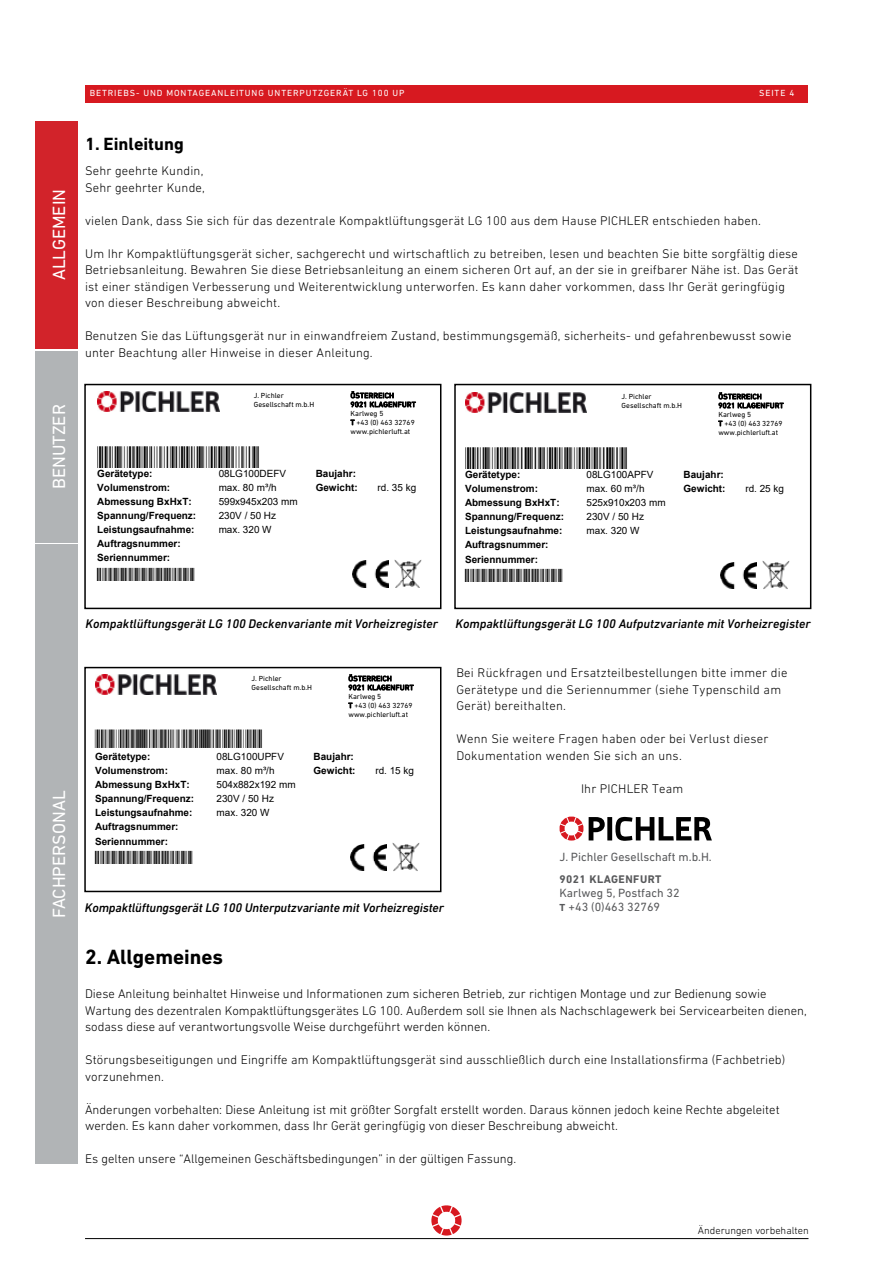
<style>
.page{position:relative;width:893px;height:1263px;background:#fff}
.page>*{position:absolute;margin:0;border:0;box-sizing:border-box;transform-origin:0 0}
.t1{font:700 21px "DIN Next LT Pro";color:#000}
.t2{font:18px "DIN Next LT Pro";color:#fff}
.t3{font:700 18px "DIN Next LT Pro";color:#000}
.t4{font:300 12.75px/16.5px "DIN Next LT Pro";letter-spacing:.015em;color:#000}
.t5{font:italic 500 12.75px "DIN Next LT Pro";color:#000}
.t6{font:12.15px/13.8px "DIN Next LT Pro";color:#58595b}
.t7{font:11.25px "ID Automation C128 S";letter-spacing:.005em;color:#000}
.t8{font:700 11.25px "DIN Next LT Pro";letter-spacing:.04em;color:#58595b}
.t9{font:300 10.5px "DIN Next LT Pro";color:#000}
.t10{font:700 9.9px/14.1px "Arial";color:#000}
.t11{font:9.9px "Arial";color:#000}
.t12{font:9px "DIN Next LT Pro";letter-spacing:.1em;color:#fff}
.t13{font:8.7px "ID Automation C39 S";letter-spacing:-.005em;color:#000}
.t14{font:8.7px "ID Automation C128 S";letter-spacing:-.005em;color:#000}
.t15{font:7.5px/9px "DIN Next LT Pro";color:#000}
.s1{font-weight:700;font-size:10.35px}
</style>
<div class="page">
<svg style="left:431px;top:1205px;width:31px;height:30px"></svg>
<div style="left:85px;top:85px;width:723px;height:17px;background:#d71920"></div>
<hr style="left:85px;top:1238px;width:723px;height:1px;background:#000">
<img style="left:97px;top:392px;width:122px;height:19px">
<img style="left:352px;top:561px;width:37px;height:26px">
<img style="left:394px;top:559px;width:28px;height:29px">
<div style="left:84px;top:384px;width:357px;height:225px;border:2px solid #000"></div>
<img style="left:95px;top:675px;width:122px;height:19px">
<img style="left:350px;top:844px;width:36px;height:26px">
<img style="left:392px;top:842px;width:28px;height:29px">
<div style="left:84px;top:667px;width:357px;height:225px;border:2px solid #000"></div>
<img style="left:465px;top:393px;width:122px;height:19px">
<img style="left:720px;top:562px;width:36px;height:26px">
<img style="left:762px;top:560px;width:28px;height:29px">
<div style="left:454px;top:384px;width:357px;height:225px;border:2px solid #000"></div>
<svg style="left:559px;top:816px;width:153px;height:25px"></svg>
<div style="left:35px;top:351px;width:42px;height:191px;background:#b1b4b6"></div>
<div style="left:35px;top:121px;width:42px;height:227px;background:#d2232a"></div>
<div style="left:35px;top:544px;width:42px;height:620px;background:#b1b4b6"></div>
<h2 class="t2" style="left:49px;top:280px;width:93px;rotate:-90deg">ALLGEMEIN</h2>
<h2 class="t2" style="left:49px;top:489px;width:86px;rotate:-90deg">BENUTZER</h2>
<h2 class="t2" style="left:49px;top:918px;width:129px;rotate:-90deg">FACHPERSONAL</h2>
<p class="t12" style="left:90px;top:88px;width:316px">BETRIEBS- UND MONTAGEANLEITUNG UNTERPUTZGERÄT LG 100 UP</p>
<p class="t12" style="left:759px;top:88px;width:37px">SEITE 4</p>
<h2 class="t3" style="left:85px;top:133px;width:100px">1. Einleitung</h2>
<p class="t4" style="left:85px;top:163px;width:121px">Sehr geehrte Kundin,<br>Sehr geehrter Kunde,</p>
<p class="t4" style="left:85px;top:212px;width:677px">vielen Dank, dass Sie sich für das dezentrale Kompaktlüftungsgerät LG 100 aus dem Hause PICHLER entschieden haben.</p>
<p class="t4" style="left:85px;top:245px;width:715px">Um Ihr Kompaktlüftungsgerät sicher, sachgerecht und wirtschaftlich zu betreiben, lesen und beachten Sie bitte sorgfältig diese Betriebsanleitung. Bewahren Sie diese Betriebsanleitung an einem sicheren Ort auf, an der sie in greifbarer Nähe ist. Das Gerät ist einer ständigen Verbesserung und Weiterentwicklung unterworfen. Es kann daher vorkommen, dass Ihr Gerät geringfügig von dieser Beschreibung abweicht.</p>
<p class="t4" style="left:85px;top:328px;width:708px">Benutzen Sie das Lüftungsgerät nur in einwandfreiem Zustand, bestimmungsgemäß, sicherheits- und gefahrenbewusst sowie unter Beachtung aller Hinweise in dieser Anleitung.</p>
<p class="t15" style="left:254px;top:391px;width:62px">J. Pichler<br>Gesellschaft m.b.H</p>
<p class="t15" style="left:351px;top:391px;width:67px">ÖSTERREICH<br>9021 KLAGENFURT<br>Karlweg 5<br>T +43 (0) 463 32769 www.pichlerluft.at</p>
<p class="t7" style="left:97px;top:451px;width:165px">08LG100DEFV08LG100DEFV</p>
<p class="t10" style="left:97px;top:466px;width:57px">Gerätetype:</p>
<p class="t11" style="left:219px;top:466px;width:69px">08LG100DEFV</p>
<p class="t10" style="left:316px;top:466px;width:42px">Baujahr:</p>
<p class="t10" style="left:97px;top:480px;width:74px">Volumenstrom:</p>
<p class="t11" style="left:219px;top:481px;width:60px">max. 80 m³/h</p>
<p class="t10" style="left:316px;top:480px;width:44px">Gewicht:</p>
<p class="t11" style="left:377px;top:481px;width:40px">rd. 35 kg</p>
<p class="t10" style="left:97px;top:495px;width:96px">Abmessung BxHxT:</p>
<p class="t11" style="left:219px;top:495px;width:81px">599x945x203 mm</p>
<p class="t10" style="left:97px;top:509px;width:100px">Spannung/Frequenz:</p>
<p class="t11" style="left:219px;top:509px;width:59px">230V / 50 Hz</p>
<p class="t10" style="left:97px;top:523px;width:99px">Leistungsaufnahme:</p>
<p class="t11" style="left:219px;top:523px;width:54px">max. 320 W</p>
<p class="t10" style="left:97px;top:537px;width:85px">Auftragsnummer:<br>Seriennummer:</p>
<p class="t13" style="left:97px;top:572px;width:99px">E200800079E200</p>
<p class="t15" style="left:622px;top:392px;width:62px">J. Pichler<br>Gesellschaft m.b.H</p>
<p class="t15" style="left:718px;top:392px;width:67px">ÖSTERREICH<br>9021 KLAGENFURT<br>Karlweg 5<br>T +43 (0) 463 32769 www.pichlerluft.at</p>
<p class="t7" style="left:465px;top:452px;width:165px">08LG100APFV08LG100APFV</p>
<p class="t10" style="left:465px;top:467px;width:57px">Gerätetype:</p>
<p class="t11" style="left:586px;top:467px;width:68px">08LG100APFV</p>
<p class="t10" style="left:683px;top:467px;width:42px">Baujahr:</p>
<p class="t10" style="left:465px;top:482px;width:74px">Volumenstrom:</p>
<p class="t11" style="left:586px;top:482px;width:60px">max. 60 m³/h</p>
<p class="t10" style="left:683px;top:482px;width:44px">Gewicht:</p>
<p class="t11" style="left:745px;top:482px;width:40px">rd. 25 kg</p>
<p class="t10" style="left:465px;top:496px;width:96px">Abmessung BxHxT:</p>
<p class="t11" style="left:587px;top:496px;width:81px">525x910x203 mm</p>
<p class="t10" style="left:465px;top:510px;width:100px">Spannung/Frequenz:</p>
<p class="t11" style="left:587px;top:510px;width:59px">230V / 50 Hz</p>
<p class="t10" style="left:465px;top:524px;width:99px">Leistungsaufnahme:</p>
<p class="t11" style="left:586px;top:524px;width:54px">max. 320 W</p>
<p class="t10" style="left:465px;top:538px;width:85px">Auftragsnummer:<br>Seriennummer:</p>
<p class="t13" style="left:465px;top:573px;width:99px">E200800079E200</p>
<p class="t5" style="left:85px;top:616px;width:354px">Kompaktlüftungsgerät LG 100 Deckenvariante mit Vorheizregister</p>
<p class="t15" style="left:252px;top:674px;width:62px">J. Pichler<br>Gesellschaft m.b.H</p>
<p class="t15" style="left:348px;top:674px;width:67px">ÖSTERREICH<br>9021 KLAGENFURT<br>Karlweg 5<br>T +43 (0) 463 32769 www.pichlerluft.at</p>
<p class="t14" style="left:95px;top:733px;width:169px">08LG100UPFV08lg100UPFV08LG100</p>
<p class="t10" style="left:95px;top:749px;width:57px">Gerätetype:</p>
<p class="t11" style="left:217px;top:749px;width:69px">08LG100UPFV</p>
<p class="t10" style="left:314px;top:749px;width:42px">Baujahr:</p>
<p class="t10" style="left:95px;top:763px;width:74px">Volumenstrom:</p>
<p class="t11" style="left:217px;top:764px;width:60px">max. 80 m³/h</p>
<p class="t10" style="left:314px;top:763px;width:44px">Gewicht:</p>
<p class="t11" style="left:375px;top:764px;width:40px">rd. 15 kg</p>
<p class="t10" style="left:95px;top:778px;width:96px">Abmessung BxHxT:</p>
<p class="t11" style="left:217px;top:778px;width:81px">504x882x192 mm</p>
<p class="t10" style="left:95px;top:792px;width:100px">Spannung/Frequenz:</p>
<p class="t11" style="left:217px;top:792px;width:59px">230V / 50 Hz</p>
<p class="t10" style="left:95px;top:806px;width:99px">Leistungsaufnahme:</p>
<p class="t11" style="left:217px;top:806px;width:54px">max. 320 W</p>
<p class="t10" style="left:95px;top:820px;width:85px">Auftragsnummer:<br>Seriennummer:</p>
<p class="t13" style="left:95px;top:855px;width:99px">E200800079E200</p>
<p class="t5" style="left:85px;top:900px;width:361px">Kompaktlüftungsgerät LG 100 Unterputzvariante mit Vorheizregister</p>
<p class="t5" style="left:455px;top:616px;width:357px">Kompaktlüftungsgerät LG 100 Aufputzvariante mit Vorheizregister</p>
<p class="t4" style="left:456px;top:664px;width:333px">Bei Rückfragen und Ersatzteilbestellungen bitte immer die<br>Gerätetype und die Seriennummer (siehe Typenschild am<br>Gerät) bereithalten.</p>
<p class="t4" style="left:456px;top:730px;width:314px">Wenn Sie weitere Fragen haben oder bei Verlust dieser<br>Dokumentation wenden Sie sich an uns.</p>
<p class="t4" style="left:581px;top:780px;width:104px">Ihr PICHLER Team</p>
<p class="t6" style="left:559px;top:850px;width:154px">J. Pichler Gesellschaft m.b.H.</p>
<p class="t8" style="left:559px;top:873px;width:103px">9021 KLAGENFURT</p>
<p class="t6" style="left:559px;top:886px;width:122px">Karlweg 5, Postfach 32<br><span class="s1">T</span> +43 (0)463 32769</p>
<h1 class="t1" style="left:85px;top:945px;width:139px">2. Allgemeines</h1>
<p class="t4" style="left:85px;top:985px;width:723px">Diese Anleitung beinhaltet Hinweise und Informationen zum sicheren Betrieb, zur richtigen Montage und zur Bedienung sowie<br>Wartung des dezentralen Kompaktlüftungsgerätes LG 100. Außerdem soll sie Ihnen als Nachschlagewerk bei Servicearbeiten dienen, sodass diese auf verantwortungsvolle Weise durchgeführt werden können.</p>
<p class="t4" style="left:85px;top:1051px;width:702px">Störungsbeseitigungen und Eingriffe am Kompaktlüftungsgerät sind ausschließlich durch eine Installationsfirma (Fachbetrieb) vorzunehmen.</p>
<p class="t4" style="left:85px;top:1101px;width:696px">Änderungen vorbehalten: Diese Anleitung ist mit größter Sorgfalt erstellt worden. Daraus können jedoch keine Rechte abgeleitet werden. Es kann daher vorkommen, dass Ihr Gerät geringfügig von dieser Beschreibung abweicht.</p>
<p class="t4" style="left:85px;top:1150px;width:433px">Es gelten unsere “Allgemeinen Geschäftsbedingungen” in der gültigen Fassung.</p>
<p class="t9" style="left:698px;top:1224px;width:112px">Änderungen vorbehalten</p>
</div>
